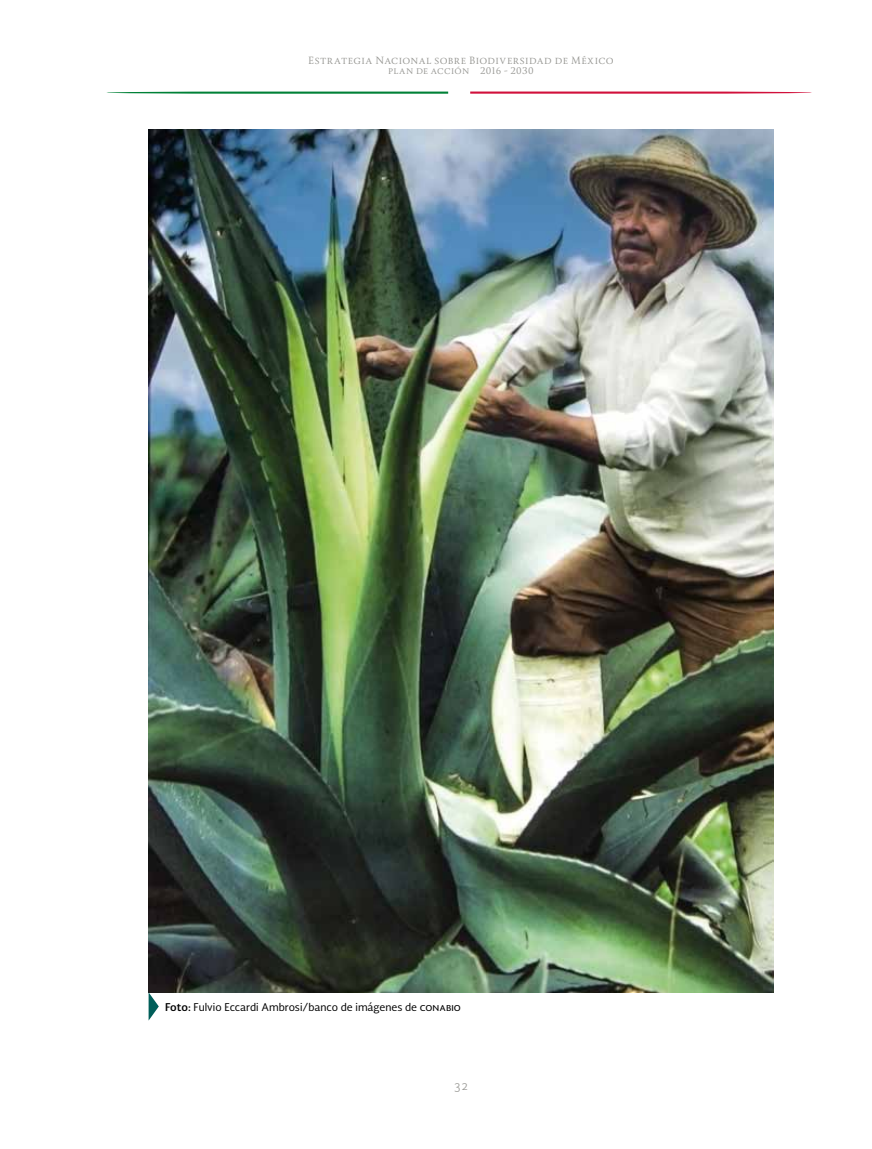
<style>
.page{position:relative;width:872px;height:1149px;background:#fff}
.page>*{position:absolute;margin:0;border:0;box-sizing:border-box;transform-origin:0 0}
.t1{font:300 12px "Soberana Sans";color:#969692}
.t2{font:10.5px "Soberana Sans";color:#000}
.t3{font:9.75px "Soberana Titular";letter-spacing:.04em;color:#969692}
.t4{font:9px "Soberana Titular";letter-spacing:.035em;color:#969692}
.s1{font-weight:700}
</style>
<div class="page">
<svg style="left:106px;top:92px;width:342px;height:2px"></svg>
<svg style="left:470px;top:91px;width:342px;height:3px"></svg>
<img style="left:149px;top:130px;width:624px;height:862px">
<svg style="left:149px;top:991px;width:10px;height:29px"></svg>
<p class="t3" style="left:308px;top:54px;width:307px">Estrategia Nacional sobre Biodiversidad de México</p>
<p class="t4" style="left:388px;top:65px;width:147px">plan de acción 2016 - 2030</p>
<p class="t2" style="left:165px;top:999px;width:297px"><span class="s1">Foto:</span> Fulvio Eccardi Ambrosi/banco de imágenes de conabio</p>
<p class="t1" style="left:454px;top:1077px;width:16px">32</p>
</div>
